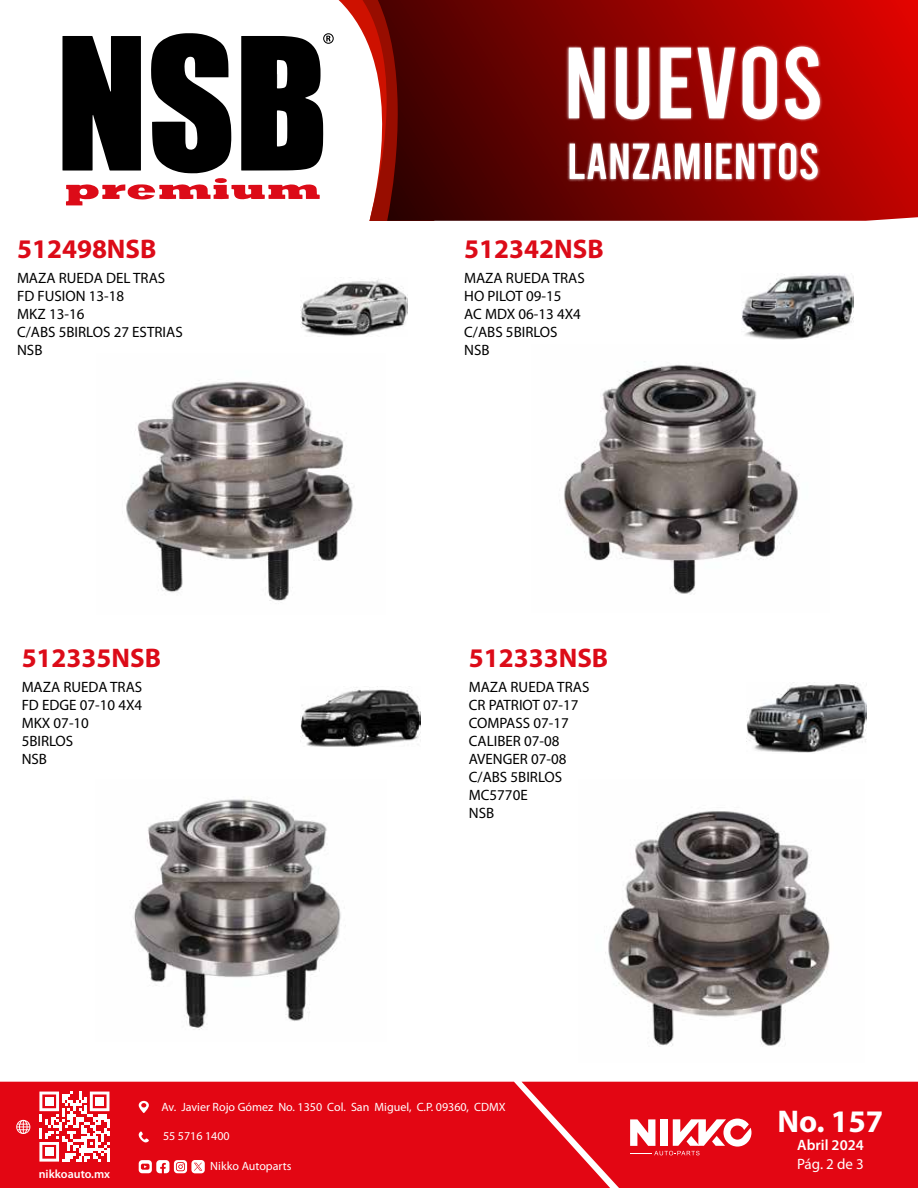
<style>
.page{position:relative;width:918px;height:1188px;background:#fff}
.page>*{position:absolute;margin:0;border:0;box-sizing:border-box;transform-origin:0 0}
.t1{font:101.1px "Bebas";color:#fff}
.t2{font:50.55px "Bebas";color:#fff}
.t3{font:700 31.5px "Myriad Pro";color:#fff}
.t4{font:700 27px "Myriad Pro";color:#dc0b18}
.t5{font:15px/18px "Myriad Pro";color:#000}
.t6{font:600 15px "Myriad Pro";color:#fff}
.t7{font:15px "Myriad Pro";color:#fff}
.t8{font:12px "Myriad Pro";color:#fff}
.t9{font:600 12px "Myriad Pro";color:#fff}
</style>
<div class="page">
<svg style="left:479px;top:0;width:439px;height:221px;background:#940300"></svg>
<div style="left:0;top:1082px;width:522px;height:106px;background:#e30613"></div>
<svg style="left:39px;top:1092px;width:70px;height:70px"></svg>
<div style="left:45px;top:1097px;width:8px;height:9px;background:#fff"></div>
<div style="left:95px;top:1097px;width:9px;height:9px;background:#fff"></div>
<div style="left:45px;top:1148px;width:8px;height:8px;background:#fff"></div>
<svg style="left:16px;top:1120px;width:14px;height:14px"></svg>
<svg style="left:139px;top:1101px;width:10px;height:12px"></svg>
<svg style="left:139px;top:1131px;width:10px;height:12px"></svg>
<svg style="left:139px;top:1160px;width:66px;height:13px"></svg>
<svg style="left:522px;top:1082px;width:396px;height:106px;background:#e41723"></svg>
<img style="left:559px;top:29px;width:268px;height:162px">
<svg style="left:62px;top:0;width:417px;height:221px"></svg>
<img style="left:300px;top:279px;width:108px;height:57px">
<img style="left:742px;top:274px;width:111px;height:65px">
<img style="left:300px;top:686px;width:120px;height:61px">
<img style="left:747px;top:684px;width:120px;height:69px">
<img style="left:133px;top:799px;width:213px;height:231px">
<img style="left:126px;top:381px;width:227px;height:220px">
<img style="left:605px;top:811px;width:225px;height:236px">
<img style="left:564px;top:361px;width:234px;height:234px">
<h3 class="t4" style="left:17px;top:231px;width:141px">512498NSB</h3>
<p class="t5" style="left:17px;top:269px;width:167px">MAZA RUEDA DEL TRAS<br>FD FUSION 13-18<br>MKZ 13-16<br>C/ABS 5BIRLOS 27 ESTRIAS<br>NSB</p>
<h3 class="t4" style="left:22px;top:640px;width:141px">512335NSB</h3>
<p class="t5" style="left:22px;top:678px;width:122px">MAZA RUEDA TRAS<br>FD EDGE 07-10 4X4<br>MKX 07-10<br>5BIRLOS<br>NSB</p>
<h1 class="t1" style="left:563px;top:32px;width:262px">NUEVOS</h1>
<h2 class="t2" style="left:567px;top:136px;width:254px">LANZAMIENTOS</h2>
<h3 class="t4" style="left:464px;top:231px;width:141px">512342NSB</h3>
<p class="t5" style="left:464px;top:269px;width:122px">MAZA RUEDA TRAS<br>HO PILOT 09-15<br>AC MDX 06-13 4X4<br>C/ABS 5BIRLOS<br>NSB</p>
<h3 class="t4" style="left:469px;top:640px;width:141px">512333NSB</h3>
<p class="t5" style="left:469px;top:678px;width:122px">MAZA RUEDA TRAS<br>CR PATRIOT 07-17<br>COMPASS 07-17<br>CALIBER 07-08<br>AVENGER 07-08<br>C/ABS 5BIRLOS<br>MC5770E<br>NSB</p>
<p class="t9" style="left:39px;top:1167px;width:73px">nikkoauto.mx</p>
<p class="t8" style="left:161px;top:1099px;width:346px">Av. Javier Rojo Gómez No. 1350 Col. San Miguel, C.P. 09360, CDMX</p>
<p class="t8" style="left:163px;top:1129px;width:68px">55 5716 1400</p>
<p class="t8" style="left:210px;top:1159px;width:83px">Nikko Autoparts</p>
<h3 class="t3" style="left:778px;top:1101px;width:107px">No. 157</h3>
<p class="t6" style="left:797px;top:1135px;width:68px">Abril 2024</p>
<p class="t7" style="left:797px;top:1155px;width:68px">Pág. 2 de 3</p>
</div>
